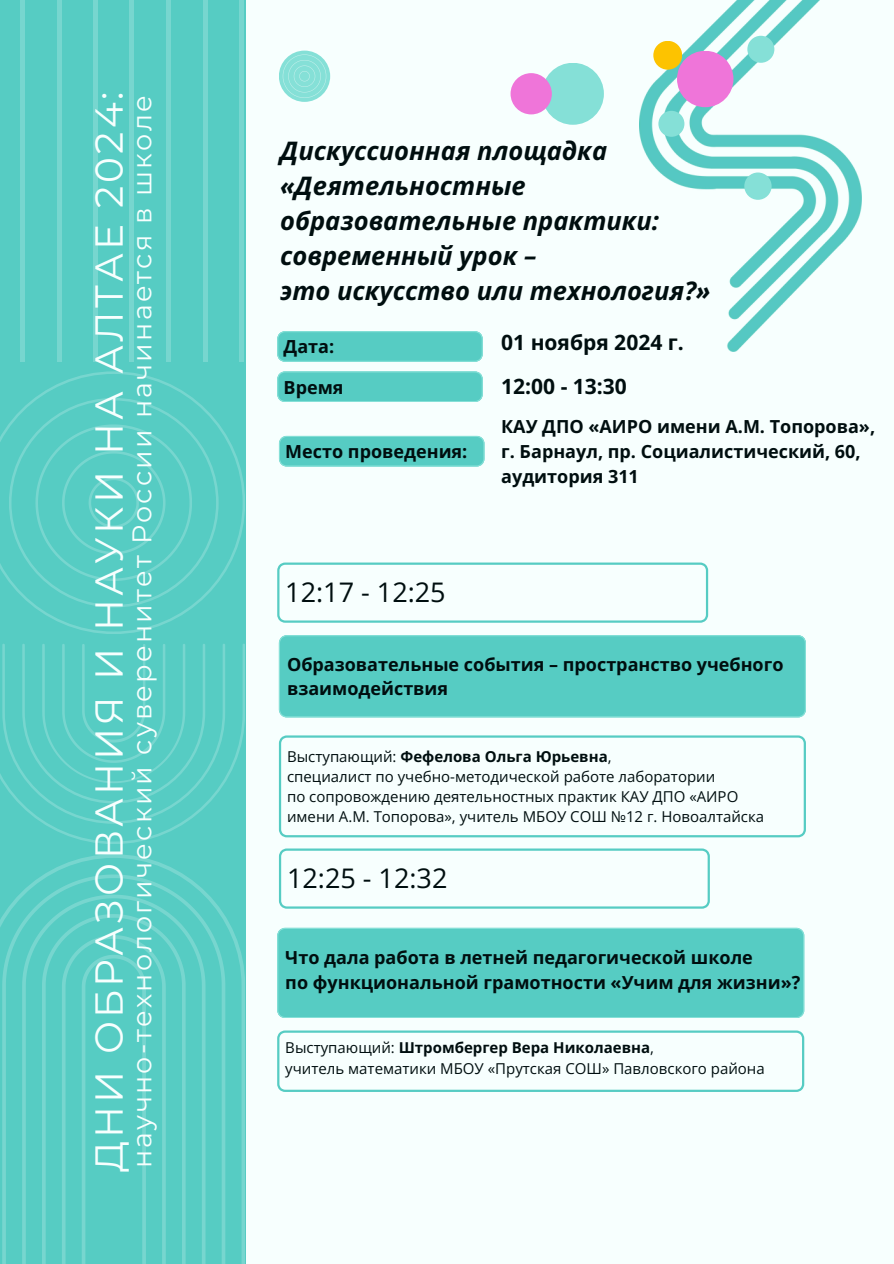
<style>
.page{position:relative;width:894px;height:1264px;background:#fff}
.page>*{position:absolute;margin:0;border:0;box-sizing:border-box;transform-origin:0 0}
.t1{font:39px "Montserrat";letter-spacing:.08em;color:#f7fffe}
.t2{font:27px "Montserrat";letter-spacing:.08em;color:#f7fffe}
.t3{font:27px "Open Sans";color:#000e0f}
.t4{font:italic 700 25.5px/34.8px "Open Sans";color:#000e0f}
.t5{font:700 21px "Open Sans";color:#000e0f}
.t6{font:700 18px/24.8px "Open Sans";color:#000e0f}
.t7{font:15px "Open Sans";color:#000e0f}
.t8{font:700 15px "Open Sans";color:#000e0f}
.s1{font-weight:400}
</style>
<div class="page">
<div style="left:0;top:0;width:893px;height:1263px;background:#f7fffe"></div>
<div style="left:0;top:0;width:245px;height:1263px;background:#56ccc3"></div>
<svg style="left:0;top:854px;width:245px;height:409px"></svg>
<svg style="left:0;top:371px;width:245px;height:262px"></svg>
<svg style="left:0;top:644px;width:245px;height:200px"></svg>
<div style="left:20px;top:0;width:5px;height:362px;background:#77d6cf"></div>
<hr style="left:57px;top:0;width:4px;height:362px;background:#77d6cf">
<div style="left:93px;top:0;width:5px;height:362px;background:#77d6cf"></div>
<hr style="left:130px;top:0;width:4px;height:362px;background:#77d6cf">
<hr style="left:166px;top:0;width:4px;height:362px;background:#77d6cf">
<hr style="left:203px;top:0;width:4px;height:362px;background:#77d6cf">
<div style="left:239px;top:0;width:5px;height:362px;background:#77d6cf"></div>
<svg style="left:279px;top:50px;width:52px;height:52px"></svg>
<svg style="left:277px;top:371px;width:205px;height:31px"></svg>
<svg style="left:277px;top:331px;width:205px;height:31px"></svg>
<svg style="left:277px;top:1030px;width:527px;height:61px"></svg>
<div style="left:277px;top:927px;width:526px;height:90px;background:#56ccc3"></div>
<div style="left:541px;top:63px;width:62px;height:62px;background:#85e0d7;border-radius:50%"></div>
<div style="left:510px;top:73px;width:41px;height:41px;background:#ef75d9;border-radius:50%"></div>
<img style="left:639px;top:0;width:222px;height:352px">
<div style="left:744px;top:172px;width:27px;height:28px;background:#85e0d7;border-radius:50%"></div>
<div style="left:747px;top:36px;width:27px;height:27px;background:#85e0d7;border-radius:50%"></div>
<div style="left:658px;top:111px;width:26px;height:26px;background:#85e0d7;border-radius:50%"></div>
<div style="left:676px;top:51px;width:57px;height:56px;background:#ef75d9;border-radius:50%"></div>
<div style="left:653px;top:41px;width:29px;height:29px;background:#fdc300;border-radius:50%"></div>
<div style="left:279px;top:635px;width:526px;height:82px;background:#56ccc3"></div>
<svg style="left:279px;top:735px;width:526px;height:102px"></svg>
<svg style="left:277px;top:562px;width:431px;height:60px"></svg>
<svg style="left:279px;top:848px;width:430px;height:60px"></svg>
<svg style="left:279px;top:436px;width:205px;height:30px"></svg>
<p class="t1" style="left:85px;top:1172px;width:1082px;rotate:-90deg">ДНИ ОБРАЗОВАНИЯ И НАУКИ НА АЛТАЕ 2024:</p>
<h2 class="t2" style="left:125px;top:1167px;width:1073px;rotate:-90deg">научно-технологический суверенитет России начинается в школе</h2>
<p class="t4" style="left:280px;top:133px;width:431px">Дискуссионная площадка «Деятельностные образовательные практики: современный урок –<br>это искусство или технология?»</p>
<h3 class="t6" style="left:283px;top:334px;width:52px">Дата:</h3>
<h1 class="t6" style="left:283px;top:374px;width:61px">Время</h1>
<p class="t6" style="left:285px;top:438px;width:183px">Место проведения:</p>
<p class="t5" style="left:501px;top:328px;width:184px">01 ноября 2024 г.</p>
<h3 class="t5" style="left:501px;top:371px;width:127px">12:00 - 13:30</h3>
<p class="t6" style="left:501px;top:414px;width:375px">КАУ ДПО «АИРО имени А.М. Топорова»,</p>
<p class="t6" style="left:501px;top:438px;width:361px">г. Барнаул, пр. Социалистический, 60, аудитория 311</p>
<h5 class="t3" style="left:285px;top:573px;width:162px">12:17 - 12:25</h5>
<p class="t6" style="left:287px;top:651px;width:498px">Образовательные события – пространство учебного взаимодействия</p>
<p class="t8" style="left:287px;top:745px;width:326px"><span class="s1">Выступающий:</span> Фефелова Ольга Юрьевна<span class="s1">,</span></p>
<p class="t7" style="left:287px;top:766px;width:429px">специалист по учебно-методической работе лаборатории</p>
<p class="t7" style="left:287px;top:786px;width:452px">по сопровождению деятельностных практик КАУ ДПО «АИРО</p>
<p class="t7" style="left:287px;top:806px;width:478px">имени А.М. Топорова», учитель МБОУ СОШ №12 г. Новоалтайска</p>
<h5 class="t3" style="left:287px;top:859px;width:162px">12:25 - 12:32</h5>
<p class="t6" style="left:285px;top:944px;width:516px">Что дала работа в летней педагогической школе<br>по функциональной грамотности «Учим для жизни»?</p>
<p class="t8" style="left:285px;top:1037px;width:370px"><span class="s1">Выступающий:</span> Штромбергер Вера Николаевна<span class="s1">,</span></p>
<p class="t7" style="left:285px;top:1057px;width:481px">учитель математики МБОУ «Прутская СОШ» Павловского района</p>
</div>
